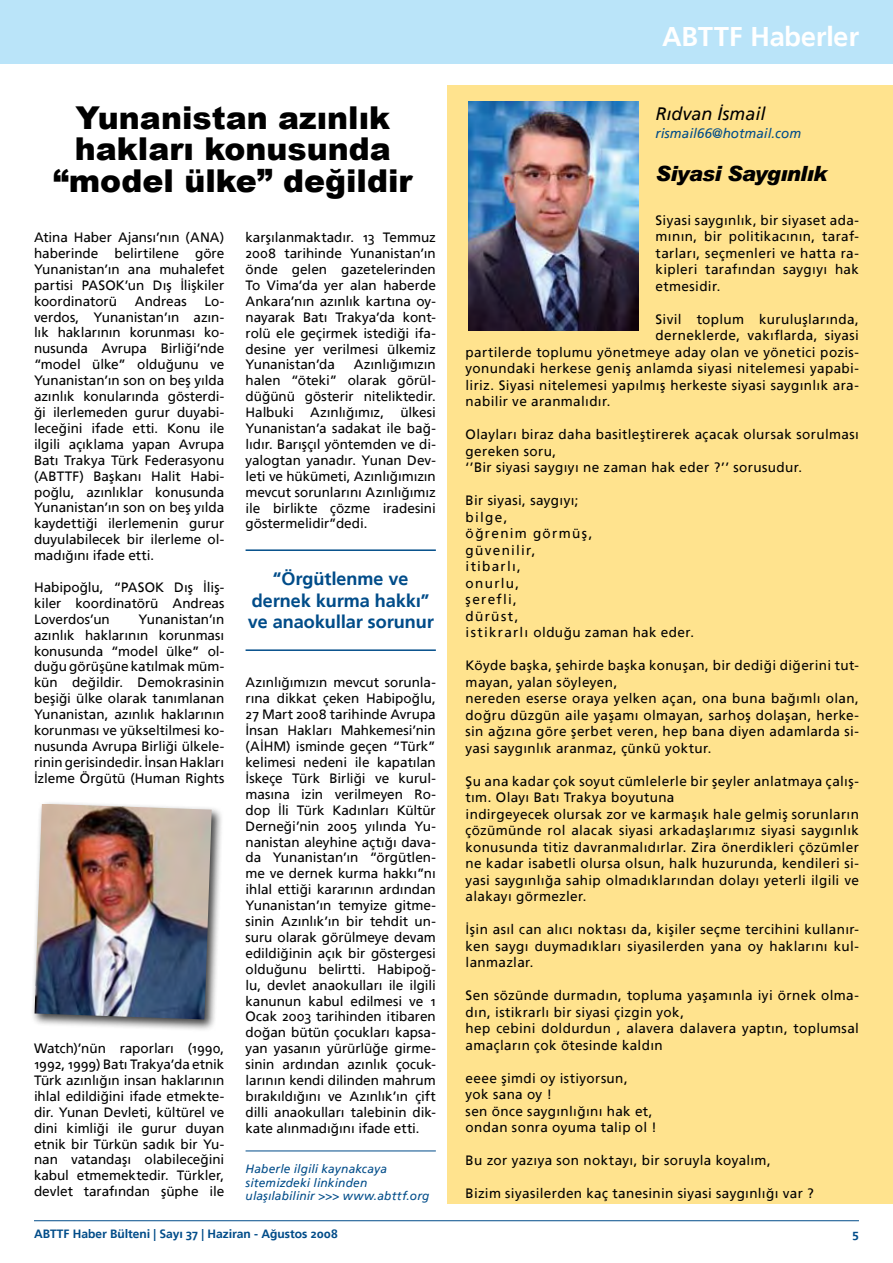
<style>
.page{position:relative;width:893px;height:1263px;background:#fff}
.page>*{position:absolute;margin:0;border:0;box-sizing:border-box;transform-origin:0 0}
.t1{font:900 31.5px/31.5px "Arial";color:#000;text-align:center}
.t2{font:700 27px "Frutiger Linotype";color:#fff}
.t3{font:italic 900 21px "Arial";letter-spacing:-.025em;color:#000}
.t4{font:700 18px/21.6px "Frutiger Linotype";color:#004c89;text-align:center}
.t5{font:italic 18px "Frutiger Linotype";color:#000}
.t6{font:13.5px/15.9px "Frutiger Linotype";letter-spacing:.025em;color:#000;text-align:justify}
.t7{font:13.5px/16.5px "Frutiger Linotype";letter-spacing:.09em;color:#000}
.t8{font:italic 13.5px "Frutiger Linotype";color:#004c89}
.t9{font:13.5px "Frutiger Linotype";color:#000}
.t10{font:italic 12px/13.5px "Frutiger Linotype";letter-spacing:.01em;color:#004c89}
.t11{font:700 12px "Frutiger Linotype";color:#004c89}
</style>
<div class="page">
<div style="left:0;top:0;width:893px;height:64px;background:#bae4f9"></div>
<hr style="left:34px;top:1220px;width:825px;height:1px;background:#004c89">
<hr style="left:246px;top:549px;width:190px;height:2px;background:#004c89">
<hr style="left:246px;top:649px;width:190px;height:2px;background:#004c89">
<div style="left:31px;top:800px;width:199px;height:238px;background:#000;opacity:.75"></div>
<img style="left:35px;top:804px;width:177px;height:215px">
<div style="left:448px;top:85px;width:445px;height:1118px;background:#ffe38e"></div>
<img style="left:468px;top:102px;width:171px;height:228px">
<hr style="left:246px;top:1150px;width:190px;height:1px;background:#004c89">
<h1 class="t1" style="left:53px;top:101px;width:361px">Yunanistan azınlık hakları konusunda “model ülke” değildir</h1>
<p class="t6" style="left:34px;top:229px;width:192px">Atina Haber Ajansı’nın (ANA) haberinde belirtilene göre Yunanistan’ın ana muhalefet partisi PASOK’un Dış İlişkiler koordinatorü</p>
<p class="t6" style="left:246px;top:229px;width:192px">karşılanmaktadır. 13 Temmuz 2008 tarihinde Yunanistan’ın önde gelen gazetelerinden To Vima’da yer alan haberde Ankara’nın azınlık kartına oy&shy;nayarak Batı Trakya’da kont&shy;rolü ele geçirmek istediği ifa&shy;desine yer verilmesi ülkemiz Yunanistan’da</p>
<p class="t9" style="left:135px;top:293px;width:53px">Andreas</p>
<p class="t6" style="left:34px;top:293px;width:192px;text-indent:170px">Lo&shy;verdos, Yunanistan’ın azın&shy;lık haklarının korunması ko&shy;nusunda Avrupa Birliği’nde “model ülke” olduğunu ve Yunanistan’ın son on beş yılda azınlık konularında gösterdi&shy;ği ilerlemeden gurur duyabi&shy;leceğini ifade etti. Konu ile ilgili açıklama yapan Avrupa Batı Trakya Türk Federasyonu (ABTTF) Başkanı Halit Habi&shy;poğlu, azınlıklar konusunda Yunanistan’ın son on beş yılda kaydettiği ilerlemenin gurur duyulabilecek bir ilerleme ol&shy;madığını ifade etti.</p>
<p class="t6" style="left:34px;top:579px;width:192px">Habipoğlu, “PASOK Dış İliş&shy;kiler koordinatörü Andreas Loverdos’un</p>
<p class="t6" style="left:246px;top:357px;width:192px;text-indent:108px">Azınlığımızın halen “öteki” olarak görül&shy;düğünü gösterir niteliktedir.<br>Halbuki Azınlığımız, ülkesi Yunanistan’a sadakat ile bağ&shy;lıdır. Barışçıl yöntemden ve di&shy;yalogtan yanadır. Yunan Dev&shy;leti ve hükümeti, Azınlığımızın mevcut sorunlarını Azınlığımız ile birlikte çözme iradesini göstermelidir”dedi.</p>
<h3 class="t4" style="left:248px;top:568px;width:188px">“Örgütlenme ve dernek kurma hakkı” ve anaokullar sorunur</h3>
<p class="t6" style="left:34px;top:611px;width:192px;text-indent:104px">Yunanistan’ın azınlık haklarının korunması konusunda “model ülke” ol&shy;duğu görüşüne katılmak müm&shy;kün değildir. Demokrasinin beşiği ülke olarak tanımlanan Yunanistan, azınlık haklarının korunması ve yükseltilmesi ko&shy;nusunda Avrupa Birliği ülkele&shy;rinin gerisindedir. İnsan Hakları İzleme Örgütü (Human Rights</p>
<p class="t6" style="left:246px;top:675px;width:192px">Azınlığımızın mevcut sorunla&shy;rına dikkat çeken Habipoğlu, 27 Mart 2008 tarihinde Avrupa İnsan Hakları Mahkemesi’nin (AİHM) isminde geçen “Türk” kelimesi nedeni ile kapatılan İskeçe Türk Birliği ve kurul&shy;masına izin verilmeyen Ro&shy;dop İli Türk Kadınları Kültür Derneği’nin 2005 yılında Yu&shy;nanistan aleyhine açtığı dava&shy;da Yunanistan’ın “örgütlen&shy;me ve dernek kurma hakkı”nı ihlal ettiği kararının ardından Yunanistan’ın temyize gitme&shy;sinin Azınlık’ın bir tehdit un&shy;suru olarak görülmeye devam edildiğinin açık bir göstergesi olduğunu belirtti. Habipoğ&shy;lu, devlet anaokulları ile ilgili kanunun kabul edilmesi ve 1<br>Ocak 2003 tarihinden itibaren doğan bütün çocukları kapsa&shy;yan yasanın yürürlüğe girme&shy;sinin ardından azınlık çocuk&shy;larının kendi dilinden mahrum bırakıldığını ve Azınlık’ın çift dilli anaokulları talebinin dik&shy;kate alınmadığını ifade etti.</p>
<p class="t10" style="left:246px;top:1162px;width:185px">Haberle ilgili kaynakcaya sitemizdeki linkinden ulaşılabilinir &gt;&gt;&gt; www.abttf.org</p>
<p class="t6" style="left:34px;top:1040px;width:192px">Watch)’nün raporları (1990, 1992, 1999) Batı Trakya’da etnik Türk azınlığın insan haklarının ihlal edildiğini ifade etmekte&shy;dir. Yunan Devleti, kültürel ve dini kimliği ile gurur duyan etnik bir Türkün sadık bir Yu&shy;nan vatandaşı olabileceğini kabul etmemektedir. Türkler, devlet tarafından şüphe ile</p>
<h2 class="t2" style="left:662px;top:21px;width:198px">ABTTF Haberler</h2>
<h3 class="t5" style="left:656px;top:103px;width:112px">Rıdvan İsmail</h3>
<p class="t8" style="left:656px;top:125px;width:147px">rismail66@hotmail.com</p>
<h3 class="t3" style="left:656px;top:161px;width:173px">Siyasi Saygınlık</h3>
<p class="t6" style="left:656px;top:212px;width:205px;line-height:16.5px">Siyasi saygınlık, bir siyaset ada&shy;mının, bir politikacının, taraf&shy;tarları, seçmenleri ve hatta ra&shy;kipleri tarafından saygıyı hak etmesidir.</p>
<p class="t6" style="left:656px;top:311px;width:205px">Sivil toplum kuruluşlarında,</p>
<p class="t6" style="left:656px;top:328px;width:205px">derneklerde, vakıflarda, siyasi</p>
<p class="t6" style="left:466px;top:344px;width:395px">partilerde toplumu yönetmeye aday olan ve yönetici pozis-</p>
<p class="t6" style="left:466px;top:361px;width:395px">yonundaki herkese geniş anlamda siyasi nitelemesi yapabi-</p>
<p class="t6" style="left:466px;top:377px;width:395px">liriz. Siyasi nitelemesi yapılmış herkeste siyasi saygınlık ara-</p>
<p class="t6" style="left:466px;top:394px;width:146px">nabilir ve aranmalıdır.</p>
<p class="t6" style="left:466px;top:426px;width:395px;line-height:16.5px;text-align:left">Olayları biraz daha basitleştirerek açacak olursak sorulması gereken soru,<br>‘’Bir siyasi saygıyı ne zaman hak eder ?’’ sorusudur.</p>
<p class="t7" style="left:466px;top:492px;width:230px">Bir siyasi, saygıyı;<br>bilge,<br>öğrenim görmüş,<br>güvenilir,<br>itibarlı,<br>onurlu,<br>şerefli,<br>dürüst,<br>istikrarlı olduğu zaman hak eder.</p>
<p class="t6" style="left:466px;top:657px;width:395px;line-height:16.5px;text-align:left">Köyde başka, şehirde başka konuşan, bir dediği diğerini tut&shy;mayan, yalan söyleyen,<br>nereden eserse oraya yelken açan, ona buna bağımlı olan, doğru düzgün aile yaşamı olmayan, sarhoş dolaşan, herke&shy;sin ağzına göre şerbet veren, hep bana diyen adamlarda si&shy;yasi saygınlık aranmaz, çünkü yoktur.</p>
<p class="t6" style="left:466px;top:773px;width:395px;line-height:16.5px;text-align:left">Şu ana kadar çok soyut cümlelerle bir şeyler anlatmaya çalış&shy;tım. Olayı Batı Trakya boyutuna<br>indirgeyecek olursak zor ve karmaşık hale gelmiş sorunların çözümünde rol alacak siyasi arkadaşlarımız siyasi saygınlık konusunda titiz davranmalıdırlar. Zira önerdikleri çözümler ne kadar isabetli olursa olsun, halk huzurunda, kendileri si&shy;yasi saygınlığa sahip olmadıklarından dolayı yeterli ilgili ve alakayı görmezler.</p>
<p class="t6" style="left:466px;top:921px;width:395px;line-height:16.5px">İşin asıl can alıcı noktası da, kişiler seçme tercihini kullanır&shy;ken saygı duymadıkları siyasilerden yana oy haklarını kul&shy;lanmazlar.</p>
<p class="t6" style="left:466px;top:987px;width:395px;line-height:16.5px;text-align:left">Sen sözünde durmadın, topluma yaşamınla iyi örnek olma&shy;dın, istikrarlı bir siyasi çizgin yok,<br>hep cebini doldurdun , alavera dalavera yaptın, toplumsal amaçların çok ötesinde kaldın</p>
<p class="t6" style="left:466px;top:1070px;width:193px;line-height:16.5px;text-align:left">eeee şimdi oy istiyorsun,<br>yok sana oy !<br>sen önce saygınlığını hak et, ondan sonra oyuma talip ol !</p>
<p class="t6" style="left:466px;top:1152px;width:307px">Bu zor yazıya son noktayı, bir soruyla koyalım,</p>
<p class="t6" style="left:466px;top:1185px;width:350px">Bizim siyasilerden kaç tanesinin siyasi saygınlığı var ?</p>
<p class="t11" style="left:34px;top:1226px;width:305px">ABTTF Haber Bülteni | Sayı 37 | Haziran - Ağustos 2008</p>
<p class="t11" style="left:852px;top:1226px;width:8px">5</p>
</div>
